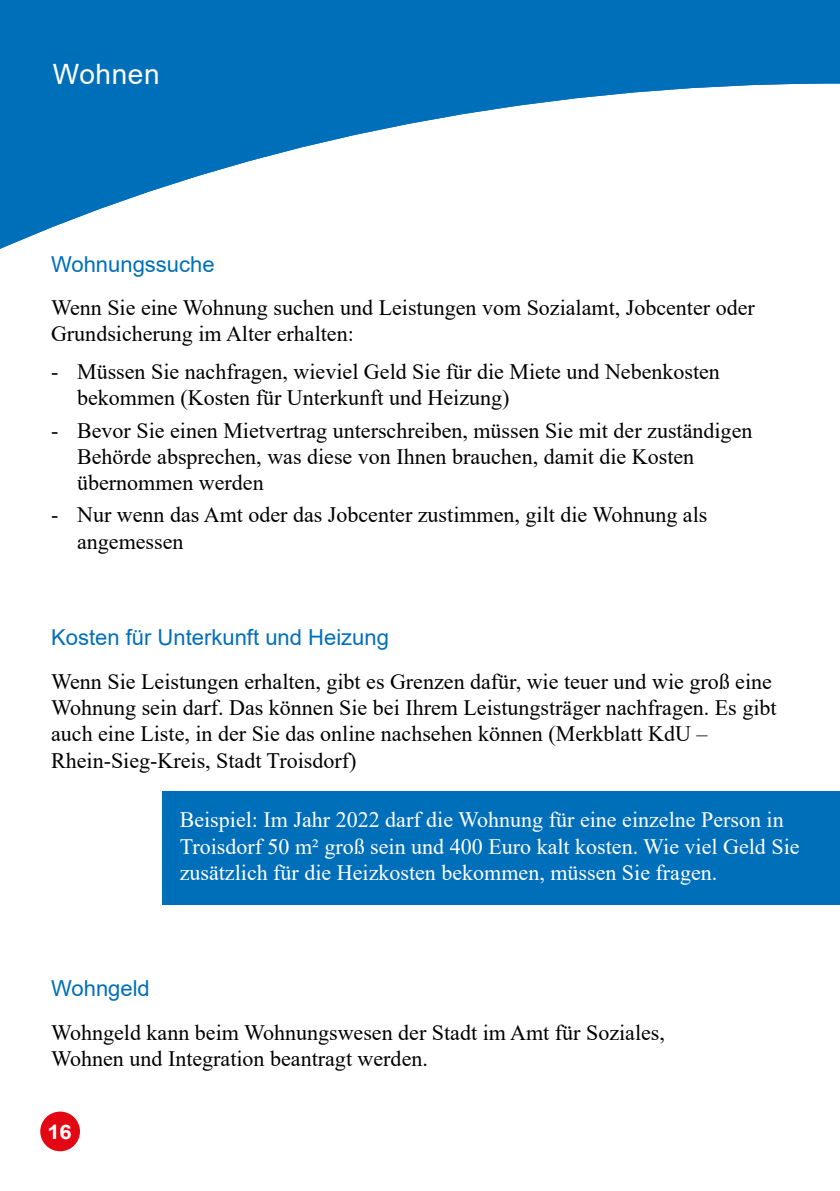
<style>
.page{position:relative;width:840px;height:1191px;background:#fff}
.page>*{position:absolute;margin:0;border:0;box-sizing:border-box;transform-origin:0 0}
.t1{font:28px "Arial";letter-spacing:.02em;color:#fff}
.t2{font:22px/26.4px "Times New Roman";color:#000}
.t3{font:22px/26.4px "Times New Roman";color:#fff}
.t4{font:22px "Arial";color:#006fb9}
.t5{font:700 20px "Arial";color:#fff;scale:1.1 1}
</style>
<div class="page">
<div style="left:163px;top:791px;width:676px;height:114px;background:#006fb9"></div>
<svg style="left:0;top:0;width:839px;height:249px;fill:#006fb9"></svg>
<div style="left:40px;top:1111px;width:40px;height:40px;background:#e30613;border-radius:50%"></div>
<p class="t1" style="left:53px;top:55px;width:108px">Wohnen</p>
<p class="t4" style="left:51px;top:249px;width:165px">Wohnungssuche</p>
<p class="t2" style="left:51px;top:294px;width:705px">Wenn Sie eine Wohnung suchen und Leistungen vom Sozialamt, Jobcenter oder</p>
<p class="t2" style="left:51px;top:320px;width:304px">Grundsicherung im Alter erhalten:</p>
<p class="t2" style="left:77px;top:358px;width:644px;text-indent:-26px">- Müssen Sie nachfragen, wieviel Geld Sie für die Miete und Nebenkosten bekommen (Kosten für Unterkunft und Heizung)</p>
<p class="t2" style="left:51px;top:416px;width:702px">- Bevor Sie einen Mietvertrag unterschreiben, müssen Sie mit der zuständigen</p>
<p class="t2" style="left:77px;top:443px;width:618px">Behörde absprechen, was diese von Ihnen brauchen, damit die Kosten übernommen werden</p>
<p class="t2" style="left:51px;top:501px;width:657px">- Nur wenn das Amt oder das Jobcenter zustimmen, gilt die Wohnung als</p>
<p class="t2" style="left:77px;top:527px;width:108px">angemessen</p>
<p class="t4" style="left:51px;top:622px;width:339px">Kosten für Unterkunft und Heizung</p>
<p class="t2" style="left:51px;top:667px;width:726px">Wenn Sie Leistungen erhalten, gibt es Grenzen dafür, wie teuer und wie groß eine Wohnung sein darf. Das können Sie bei Ihrem Leistungsträger nachfragen. Es gibt auch eine Liste, in der Sie das online nachsehen können (Merkblatt KdU – Rhein-Sieg-Kreis, Stadt Troisdorf)</p>
<p class="t3" style="left:180px;top:806px;width:605px">Beispiel: Im Jahr 2022 darf die Wohnung für eine einzelne Person in</p>
<p class="t3" style="left:180px;top:832px;width:621px">Troisdorf 50 m² groß sein und 400 Euro kalt kosten. Wie viel Geld Sie zusätzlich für die Heizkosten bekommen, müssen Sie fragen.</p>
<p class="t4" style="left:51px;top:973px;width:100px">Wohngeld</p>
<p class="t2" style="left:51px;top:1018px;width:615px">Wohngeld kann beim Wohnungswesen der Stadt im Amt für Soziales,<br>Wohnen und Integration beantragt werden.</p>
<p class="t5" style="left:47px;top:1117px;width:24px">16</p>
</div>
